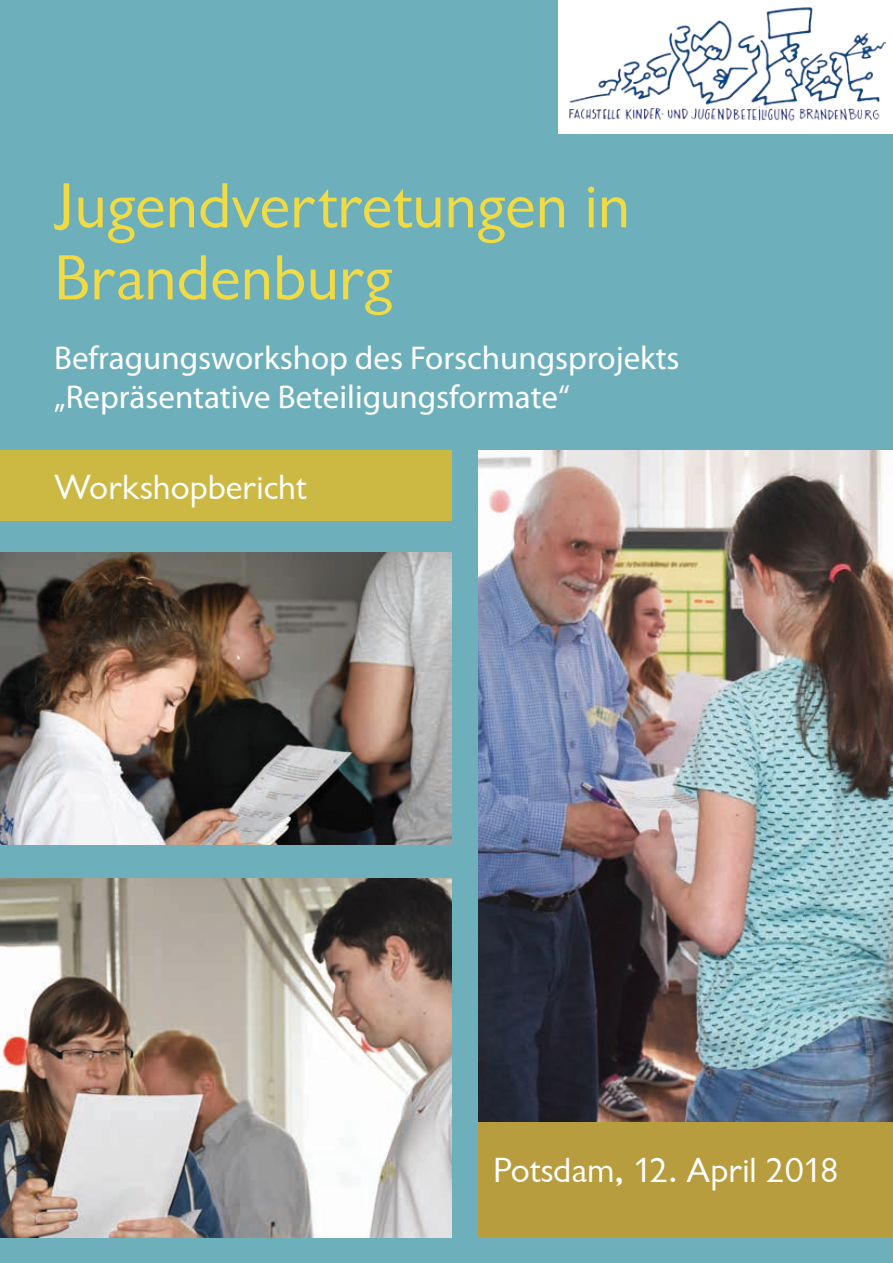
<style>
.page{position:relative;width:893px;height:1263px;background:#6db0bb}
.page>*{position:absolute;margin:0;border:0;box-sizing:border-box;transform-origin:0 0}
.t1{font:66px/72px "Chantilly";color:#f0db45}
.t2{font:36px "Chantilly";color:#fff}
.t3{font:33px/39px "Myriad Pro";color:#fff}
</style>
<div class="page">
<div style="left:558px;top:0;width:335px;height:134px;background:#fff"></div>
<img style="left:569px;top:7px;width:316px;height:114px">
<div style="left:0;top:451px;width:452px;height:70px;background:#ccb943"></div>
<img style="left:0;top:553px;width:452px;height:291px">
<img style="left:0;top:878px;width:452px;height:359px">
<img style="left:478px;top:451px;width:415px;height:671px">
<div style="left:478px;top:1122px;width:415px;height:115px;background:#b79d3d"></div>
<h1 class="t1" style="left:54px;top:171px;width:578px">Jugendvertretungen in<br>Brandenburg</h1>
<p class="t3" style="left:54px;top:338px;width:627px">Befragungsworkshop des Forschungsprojekts „Repräsentative Beteiligungsformate“</p>
<p class="t2" style="left:54px;top:468px;width:254px">Workshopbericht</p>
<p class="t2" style="left:493px;top:1150px;width:347px">Potsdam, 12. April 2018</p>
</div>
